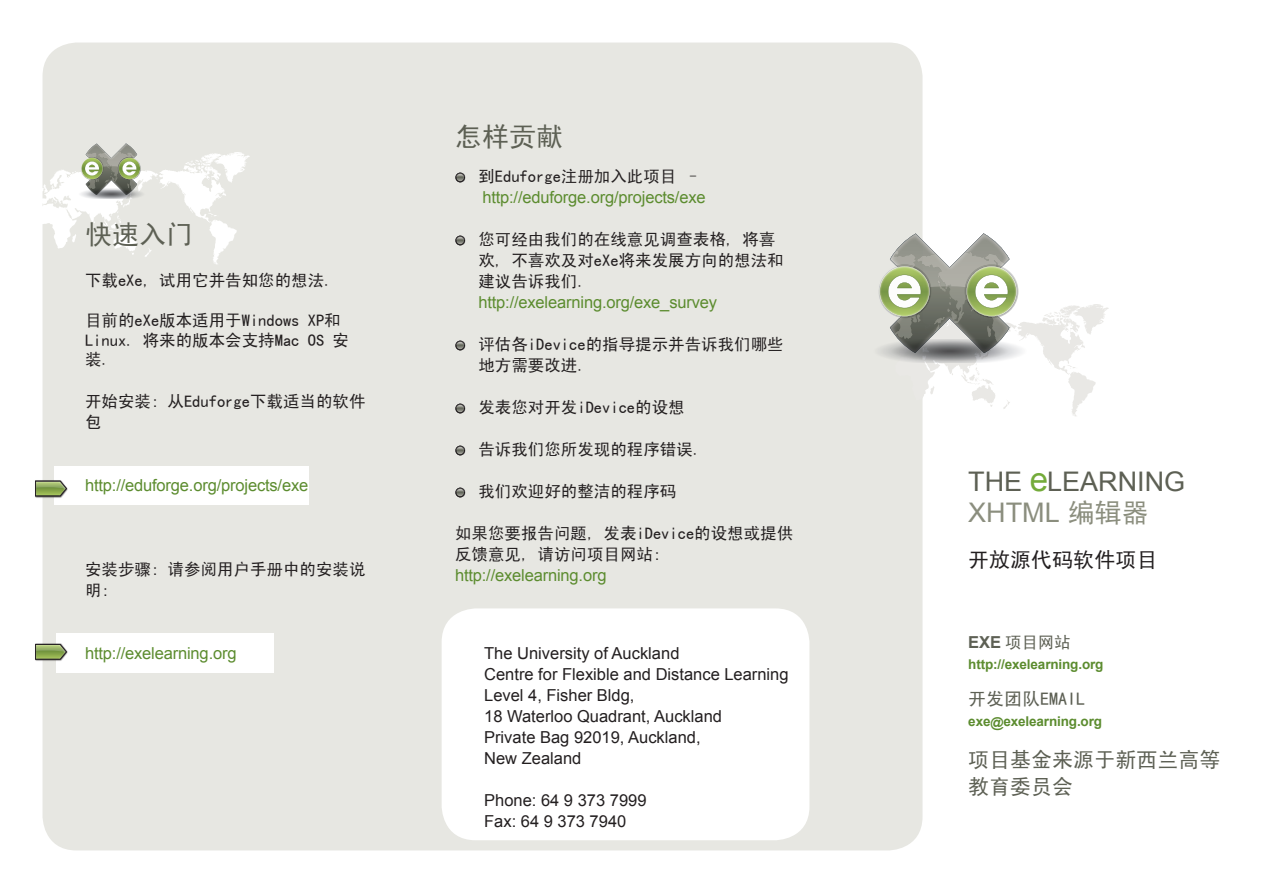
<style>
.page{position:relative;width:1263px;height:893px;background:#fff}
.page>*{position:absolute;margin:0;border:0;box-sizing:border-box;transform-origin:0 0}
.t1{font:27px "Arial";color:#5d6054}
.t2{font:27px "Arial";color:#8b8e7e}
.t3{font:27px "Sim Hei";color:#5d6054}
.t4{font:21px/27px "Sim Hei";color:#5d6054}
.t5{font:21px "Sim Hei";color:#231f20}
.t6{font:18px "Sim Hei";color:#5d6054}
.t7{font:16.5px/21px "Sim Hei";color:#231f20}
.t8{font:16.5px "Arial";color:#231f20}
.t9{font:16.5px "Arial";letter-spacing:-.01em;color:#5c8c2f}
.t10{font:16.5px "Sim Hei";color:#5d6054}
.t11{font:700 13.5px "Arial";letter-spacing:-.01em;color:#5c8c2f}
.s1{font-size:33px;color:#74ab3a}
.s2{font-family:"Sim Hei"}
.s3{font-family:"Arial";font-weight:700}
</style>
<div class="page">
<div style="left:43px;top:43px;width:879px;height:807px;background:#e7e7e2;border-radius:34px"></div>
<div style="left:56px;top:633px;width:218px;height:39px;background:#fff"></div>
<img style="left:35px;top:643px;width:33px;height:18px">
<svg style="left:35px;top:644px;width:32px;height:15px"></svg>
<div style="left:54px;top:466px;width:255px;height:39px;background:#fff"></div>
<img style="left:35px;top:480px;width:33px;height:18px">
<svg style="left:35px;top:481px;width:32px;height:15px"></svg>
<img style="left:42px;top:153px;width:208px;height:112px">
<img style="left:922px;top:305px;width:187px;height:112px">
<svg style="left:455px;top:172px;width:10px;height:11px"></svg>
<svg style="left:455px;top:235px;width:10px;height:11px"></svg>
<svg style="left:455px;top:340px;width:10px;height:11px"></svg>
<svg style="left:455px;top:403px;width:10px;height:11px"></svg>
<svg style="left:455px;top:445px;width:10px;height:11px"></svg>
<svg style="left:455px;top:487px;width:10px;height:11px"></svg>
<div style="left:442px;top:608px;width:367px;height:232px;background:#fff;border-radius:34px"></div>
<svg style="left:879px;top:233px;width:161px;height:132px"></svg>
<img style="left:879px;top:339px;width:154px;height:24px">
<svg style="left:69px;top:144px;width:86px;height:56px"></svg>
<img style="left:76px;top:189px;width:72px;height:10px">
<p class="t3" style="left:85px;top:221px;width:109px">快速入门</p>
<p class="t7" style="left:85px;top:270px;width:249px">下载eXe, 试用它并告知您的想法.</p>
<p class="t7" style="left:85px;top:311px;width:265px;line-height:19.5px">目前的eXe版本适用于Windows XP和<br>Linux. 将来的版本会支持Mac OS 安装.</p>
<p class="t7" style="left:85px;top:391px;width:282px">开始安装: 从Eduforge下载适当的软件包</p>
<p class="t9" style="left:85px;top:475px;width:225px">http://eduforge.org/projects/exe</p>
<p class="t7" style="left:85px;top:559px;width:282px">安装步骤: 请参阅用户手册中的安装说明:</p>
<p class="t9" style="left:85px;top:643px;width:153px">http://exelearning.org</p>
<p class="t3" style="left:455px;top:123px;width:109px">怎样贡献</p>
<p class="t7" style="left:478px;top:166px;width:224px">到Eduforge注册加入此项目 –</p>
<p class="t9" style="left:482px;top:187px;width:225px">http://eduforge.org/projects/exe</p>
<p class="t7" style="left:478px;top:229px;width:307px">您可经由我们的在线意见调查表格, 将喜欢, 不喜欢及对eXe将来发展方向的想法和建议告诉我们.</p>
<p class="t9" style="left:478px;top:292px;width:240px">http://exelearning.org/exe_survey</p>
<p class="t7" style="left:478px;top:334px;width:307px">评估各iDevice的指导提示并告诉我们哪些地方需要改进.</p>
<p class="t7" style="left:478px;top:397px;width:208px">发表您对开发iDevice的设想</p>
<p class="t7" style="left:478px;top:439px;width:224px">告诉我们您所发现的程序错误.</p>
<p class="t7" style="left:478px;top:481px;width:199px">我们欢迎好的整洁的程序码</p>
<p class="t7" style="left:455px;top:523px;width:340px">如果您要报告问题, 发表iDevice的设想或提供反馈意见, 请访问项目网站:</p>
<p class="t9" style="left:455px;top:565px;width:153px">http://exelearning.org</p>
<p class="t8" style="left:484px;top:642px;width:197px">The University of Auckland</p>
<p class="t8" style="left:484px;top:663px;width:306px">Centre for Flexible and Distance Learning</p>
<p class="t8" style="left:484px;top:684px;width:152px">Level 4, Fisher Bldg,</p>
<p class="t8" style="left:484px;top:705px;width:239px">18 Waterloo Quadrant, Auckland</p>
<p class="t8" style="left:484px;top:726px;width:218px">Private Bag 92019, Auckland,</p>
<p class="t8" style="left:484px;top:747px;width:99px">New Zealand</p>
<p class="t8" style="left:484px;top:789px;width:164px">Phone: 64 9 373 7999</p>
<p class="t8" style="left:484px;top:810px;width:144px">Fax: 64 9 373 7940</p>
<p class="t1" style="left:968px;top:463px;width:218px">THE <span class="s1">e</span>LEARNING</p>
<p class="t2" style="left:968px;top:495px;width:182px">XHTML <span class="s2">编辑器</span></p>
<p class="t5" style="left:968px;top:549px;width:190px">开放源代码软件项目</p>
<p class="t10" style="left:968px;top:633px;width:104px"><span class="s3">exe</span> 项目网站</p>
<p class="t11" style="left:968px;top:655px;width:137px">http://exelearning.org</p>
<p class="t6" style="left:968px;top:689px;width:118px">开发团队EMAIL</p>
<p class="t11" style="left:968px;top:712px;width:135px">exe@exelearning.org</p>
<p class="t4" style="left:968px;top:746px;width:253px">项目基金来源于新西兰高等教育委员会</p>
</div>
